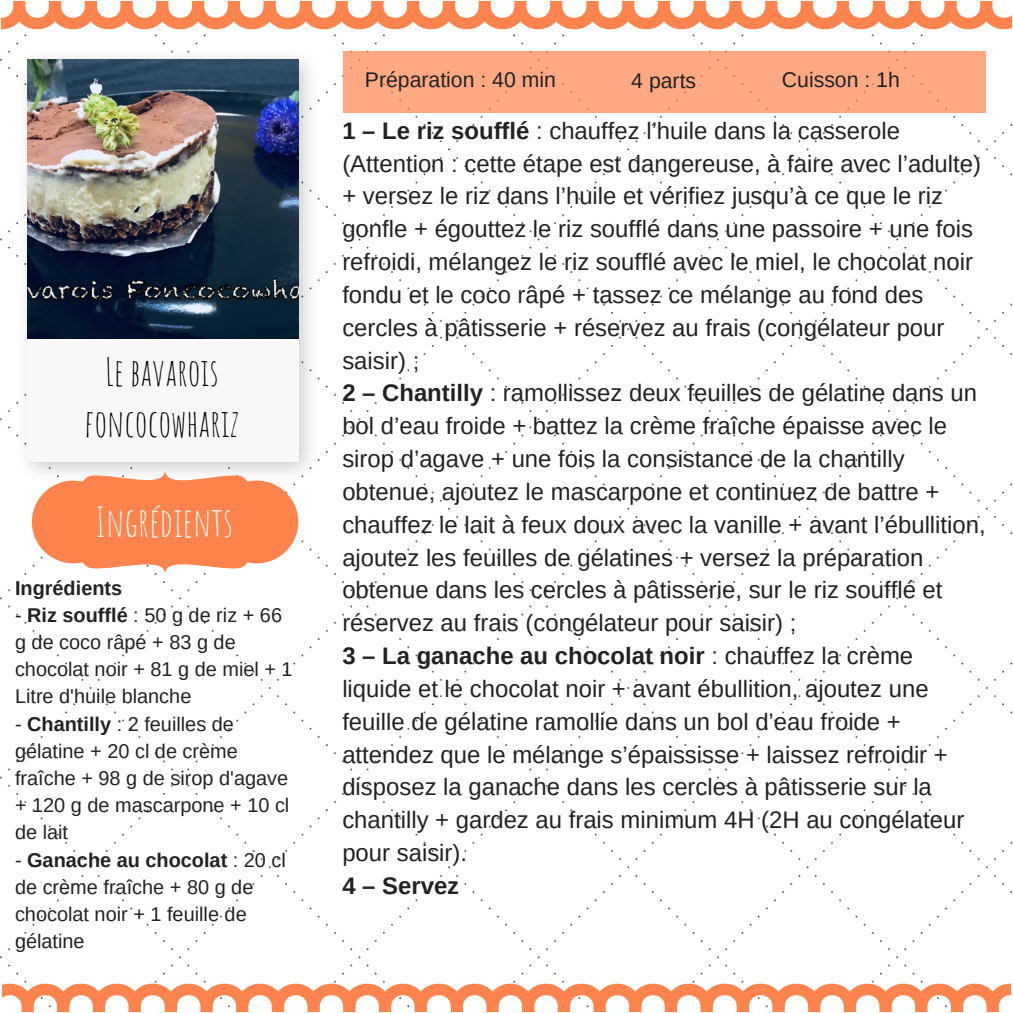
<style>
.page{position:relative;width:1013px;height:1013px;background:#fff}
.page>*{position:absolute;margin:0;border:0;box-sizing:border-box;transform-origin:0 0}
.t1{font:39.75px "Amatic SC";color:#fff}
.t2{font:37.12px/51.5px "Amatic SC";color:#000;text-align:center}
.t3{font:23.88px/32.8px "Arimo";color:#222}
.t4{font:700 23.88px "Arimo";color:#222}
.t5{font:21.25px "Arimo";color:#222}
.t6{font:19.88px/27.2px "Arimo";color:#222}
.t7{font:700 19.88px "Arimo";color:#222}
.s1{font-weight:700}
</style>
<div class="page">
<img style="left:0;top:15px;width:1012px;height:981px">
<img style="left:8px;top:41px;width:319px;height:449px">
<div style="left:27px;top:59px;width:272px;height:403px;background:#f9f7f7"></div>
<img style="left:27px;top:59px;width:272px;height:279px">
<svg style="left:1px;top:1px;width:1010px;height:28px"></svg>
<svg style="left:2px;top:983px;width:1008px;height:29px"></svg>
<svg style="left:32px;top:470px;width:266px;height:104px"></svg>
<div style="left:343px;top:51px;width:642px;height:61px;background:#ffa984"></div>
<h2 class="t2" style="left:84px;top:345px;width:156px">Le bavarois foncocowhariz</h2>
<h1 class="t1" style="left:95px;top:497px;width:139px">Ingrédients</h1>
<p class="t7" style="left:15px;top:576px;width:109px">Ingrédients</p>
<p class="t6" style="left:15px;top:601px;width:279px">- <span class="s1">Riz soufflé</span> : 50 g de riz + 66 g de coco râpé + 83 g de chocolat noir + 81 g de miel + 1<br>Litre d'huile blanche</p>
<p class="t6" style="left:15px;top:710px;width:276px">- <span class="s1">Chantilly</span> : 2 feuilles de gélatine + 20 cl de crème fraîche + 98 g de sirop d'agave + 120 g de mascarpone + 10 cl de lait</p>
<p class="t6" style="left:15px;top:846px;width:272px">- <span class="s1">Ganache au chocolat</span> : 20 cl de crème fraîche + 80 g de chocolat noir + 1 feuille de gélatine</p>
<p class="t5" style="left:365px;top:68px;width:193px">Préparation : 40 min</p>
<p class="t5" style="left:631px;top:69px;width:66px">4 parts</p>
<p class="t5" style="left:782px;top:68px;width:119px">Cuisson : 1h</p>
<p class="t3" style="left:342px;top:114px;width:645px"><span class="s1">1 – Le riz soufflé</span> : chauffez l’huile dans la casserole (Attention : cette étape est dangereuse, à faire avec l’adulte) + versez le riz dans l’huile et vérifiez jusqu’à ce que le riz gonfle + égouttez le riz soufflé dans une passoire + une fois refroidi, mélangez le riz soufflé avec le miel, le chocolat noir fondu et le coco râpé + tassez ce mélange au fond des cercles à pâtisserie + réservez au frais (congélateur pour saisir) ;<br><span class="s1">2 – Chantilly</span> : ramollissez deux feuilles de gélatine dans un bol d’eau froide + battez la crème fraîche épaisse avec le sirop d’agave + une fois la consistance de la chantilly obtenue, ajoutez le mascarpone et continuez de battre + chauffez le lait à feux doux avec la vanille + avant l’ébullition, ajoutez les feuilles de gélatines + versez la préparation obtenue dans les cercles à pâtisserie, sur le riz soufflé et réservez au frais (congélateur pour saisir) ;<br><span class="s1">3 – La ganache au chocolat noir</span> : chauffez la crème liquide et le chocolat noir + avant ébullition, ajoutez une feuille de gélatine ramollie dans un bol d’eau froide + attendez que le mélange s’épaississe + laissez refroidir + disposez la ganache dans les cercles à pâtisserie sur la chantilly + gardez au frais minimum 4H (2H au congélateur pour saisir).</p>
<p class="t4" style="left:342px;top:872px;width:118px">4 – Servez</p>
</div>
